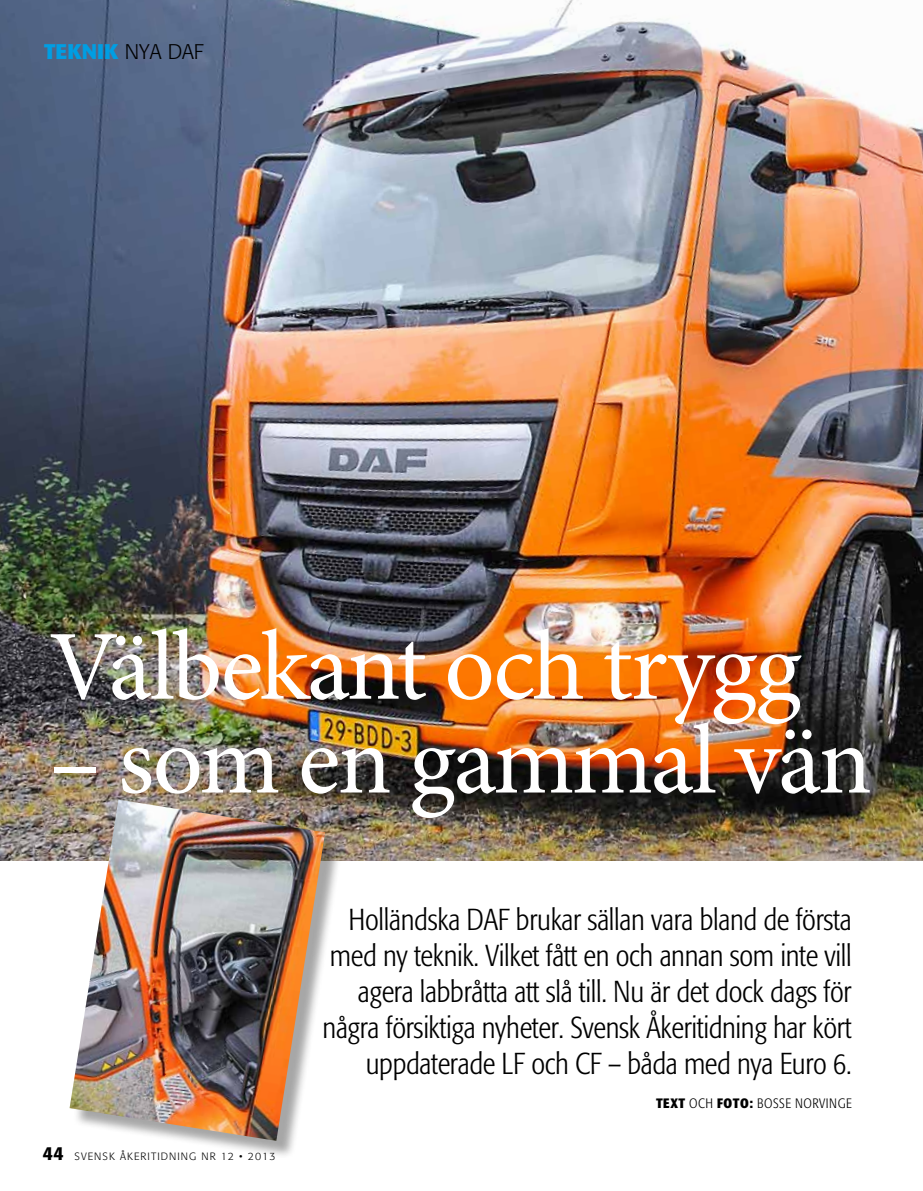
<style>
.page{position:relative;width:923px;height:1191px;background:#fff}
.page>*{position:absolute;margin:0;border:0;box-sizing:border-box;transform-origin:0 0}
.t1{font:99px "Minion Pro";letter-spacing:-.025em;color:#fff}
.t2{font:300 30px/36px "Formata OT Condenced";letter-spacing:-.01em;color:#000;text-align:right}
.t3{font:700 21px "Formata OT";color:#009ee3}
.t4{font:300 13.5px "Formata OT Condenced";letter-spacing:.125em;color:#000}
.t5{font:300 10.5px "Formata OT";letter-spacing:.1em;color:#000}
.s1{font-weight:300;color:#000}
.s2{font-weight:500;font-size:18.75px}
.s3{font-weight:700}
</style>
<div class="page">
<img style="left:0;top:0;width:923px;height:860px">
<div style="left:72px;top:802px;width:271px;height:356px;background:#000;opacity:.35"></div>
<img style="left:70px;top:799px;width:255px;height:341px">
<p class="t3" style="left:44px;top:39px;width:161px">teknik <span class="s1">NYA DAF</span></p>
<h1 class="t1" style="left:49px;top:601px;width:754px">Välbekant och trygg</h1>
<h1 class="t1" style="left:49px;top:694px;width:824px">– som en gammal vän</h1>
<p class="t5" style="left:43px;top:1150px;width:234px"><span class="s2">44</span> SVENSK ÅKERITIDNING NR 12 • 2013</p>
<p class="t2" style="left:322px;top:902px;width:530px">Holländska DAF brukar sällan vara bland de första med ny teknik. Vilket fått en och annan som inte vill agera labbråtta att slå till. Nu är det dock dags för några försiktiga nyheter. Svensk Åkeritidning har kört uppdaterade LF och CF – båda med nya Euro 6.</p>
<p class="t4" style="left:656px;top:1095px;width:196px"><span class="s3">TEXT</span> och <span class="s3">FOTO:</span> Bosse Norvinge</p>
</div>
